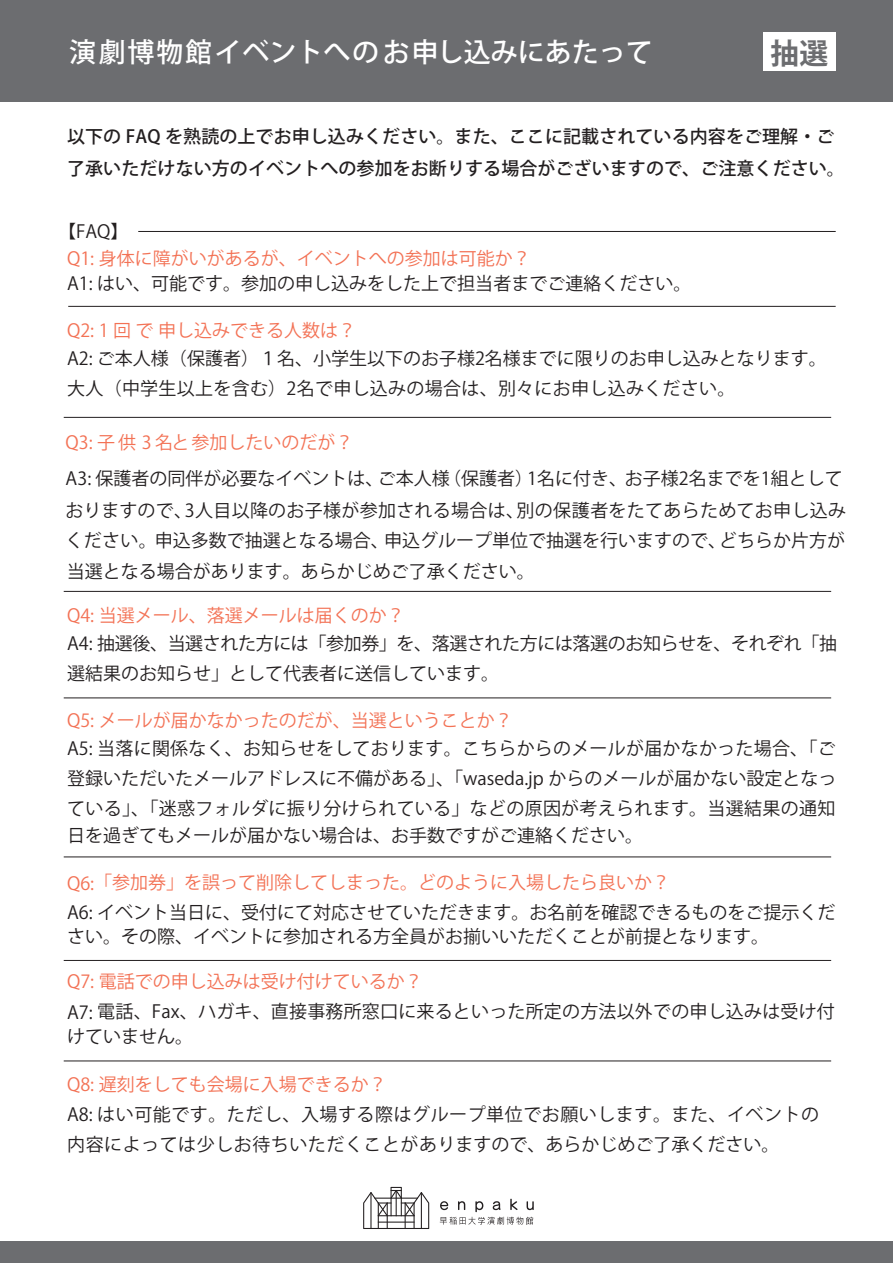
<style>
.page{position:relative;width:893px;height:1263px;background:#fff}
.page>*{position:absolute;margin:0;border:0;box-sizing:border-box;transform-origin:0 0}
.t1{font:700 28.8px "Koz Go Pr 6 N";color:#6c6d70}
.t2{font:500 27px "Koz Go Pr 6 N";color:#fff}
.t3{font:18px/30px "Koz Go Pr 6 N";color:#231f20}
.t4{font:18px "Koz Go Pr 6 N";color:#f37255}
.t5{font:500 18px/31.5px "Koz Go Pr 6 N";letter-spacing:.005em;color:#231f20}
.t6{font:18px/30px "Koz Go Pr 6 N";letter-spacing:.03em;color:#231f20}
.t7{font:18px/30px "Koz Go Pr 6 N";letter-spacing:-.02em;color:#231f20}
</style>
<div class="page">
<div style="left:0;top:0;width:893px;height:101px;background:#6c6d70"></div>
<div style="left:0;top:1241px;width:893px;height:22px;background:#6c6d70"></div>
<hr style="left:138px;top:231px;width:698px;height:1px;background:#231f20">
<hr style="left:68px;top:306px;width:768px;height:1px;background:#231f20">
<div style="left:763px;top:32px;width:73px;height:38px;background:#fff"></div>
<hr style="left:64px;top:1061px;width:767px;height:1px;background:#231f20">
<hr style="left:64px;top:960px;width:767px;height:1px;background:#231f20">
<hr style="left:64px;top:857px;width:767px;height:1px;background:#231f20">
<hr style="left:64px;top:417px;width:767px;height:1px;background:#231f20">
<hr style="left:64px;top:591px;width:767px;height:1px;background:#231f20">
<hr style="left:64px;top:698px;width:767px;height:1px;background:#231f20">
<svg style="left:440px;top:1199px;width:94px;height:25px"></svg>
<svg style="left:363px;top:1187px;width:66px;height:42px"></svg>
<h2 class="t2" style="left:69px;top:37px;width:585px">演劇博物館イベントへのお申し込みにあたって</h2>
<h1 class="t1" style="left:770px;top:37px;width:59px">抽選</h1>
<p class="t5" style="left:67px;top:121px;width:779px">以下の FAQ を熟読の上でお申し込みください。また、ここに記載されている内容をご理解・ご了承いただけない方のイベントへの参加をお断りする場合がございますので、ご注意ください。</p>
<p class="t3" style="left:58px;top:216px;width:72px">【FAQ】</p>
<p class="t4" style="left:67px;top:248px;width:465px">Q1: 身体に障がいがあるが、イベントへの参加は可能か？</p>
<p class="t3" style="left:67px;top:269px;width:626px">A1: はい、可能です。参加の申し込みをした上で担当者までご連絡ください。</p>
<p class="t4" style="left:67px;top:320px;width:290px">Q2: 1 回で申し込みできる人数は？</p>
<p class="t3" style="left:67px;top:344px;width:761px">A2: ご本人様（保護者）１名、小学生以下のお子様2名様までに限りのお申し込みとなります。大人（中学生以上を含む）2名で申し込みの場合は、別々にお申し込みください。</p>
<p class="t4" style="left:66px;top:432px;width:289px">Q3: 子供 3 名と参加したいのだが？</p>
<p class="t3" style="left:66px;top:463px;width:782px;line-height:31px">A3: 保護者の同伴が必要なイベントは、ご本人様（保護者）1名に付き、お子様2名までを1組としておりますので、3人目以降のお子様が参加される場合は、別の保護者をたてあらためてお申し込みください。申込多数で抽選となる場合、申込グループ単位で抽選を行いますので、どちらか片方が当選となる場合があります。あらかじめご了承ください。</p>
<p class="t4" style="left:67px;top:605px;width:339px">Q4: 当選メール、落選メールは届くのか？</p>
<p class="t7" style="left:67px;top:629px;width:771px">A4: 抽選後、当選された方には「参加券」を、落選された方には落選のお知らせを、それぞれ「抽選結果のお知らせ」として代表者に送信しています。</p>
<p class="t4" style="left:67px;top:710px;width:447px">Q5: メールが届かなかったのだが、当選ということか？</p>
<p class="t3" style="left:67px;top:734px;width:771px;text-align:justify">A5: 当落に関係なく、お知らせをしております。こちらからのメールが届かなかった場合、「ご登録いただいたメールアドレスに不備がある」、「waseda.jp からのメールが届かない設定となっている」、「迷惑フォルダに振り分けられている」などの原因が考えられます。当選結果の通知</p>
<p class="t3" style="left:67px;top:821px;width:577px">日を過ぎてもメールが届かない場合は、お手数ですがご連絡ください。</p>
<p class="t4" style="left:67px;top:872px;width:605px">Q6:「参加券」を誤って削除してしまった。どのように入場したら良いか？</p>
<p class="t3" style="left:67px;top:900px;width:770px;line-height:24px">A6: イベント当日に、受付にて対応させていただきます。お名前を確認できるものをご提示ください。その際、イベントに参加される方全員がお揃いいただくことが前提となります。</p>
<p class="t4" style="left:67px;top:971px;width:357px">Q7: 電話での申し込みは受け付けているか？</p>
<p class="t3" style="left:67px;top:999px;width:769px;line-height:25.5px">A7: 電話、Fax、ハガキ、直接事務所窓口に来るといった所定の方法以外での申し込みは受け付けていません。</p>
<p class="t4" style="left:67px;top:1074px;width:321px">Q8: 遅刻をしても会場に入場できるか？</p>
<p class="t6" style="left:67px;top:1100px;width:753px">A8: はい可能です。ただし、入場する際はグループ単位でお願いします。また、イベントの内容によっては少しお待ちいただくことがありますので、あらかじめご了承ください。</p>
</div>
